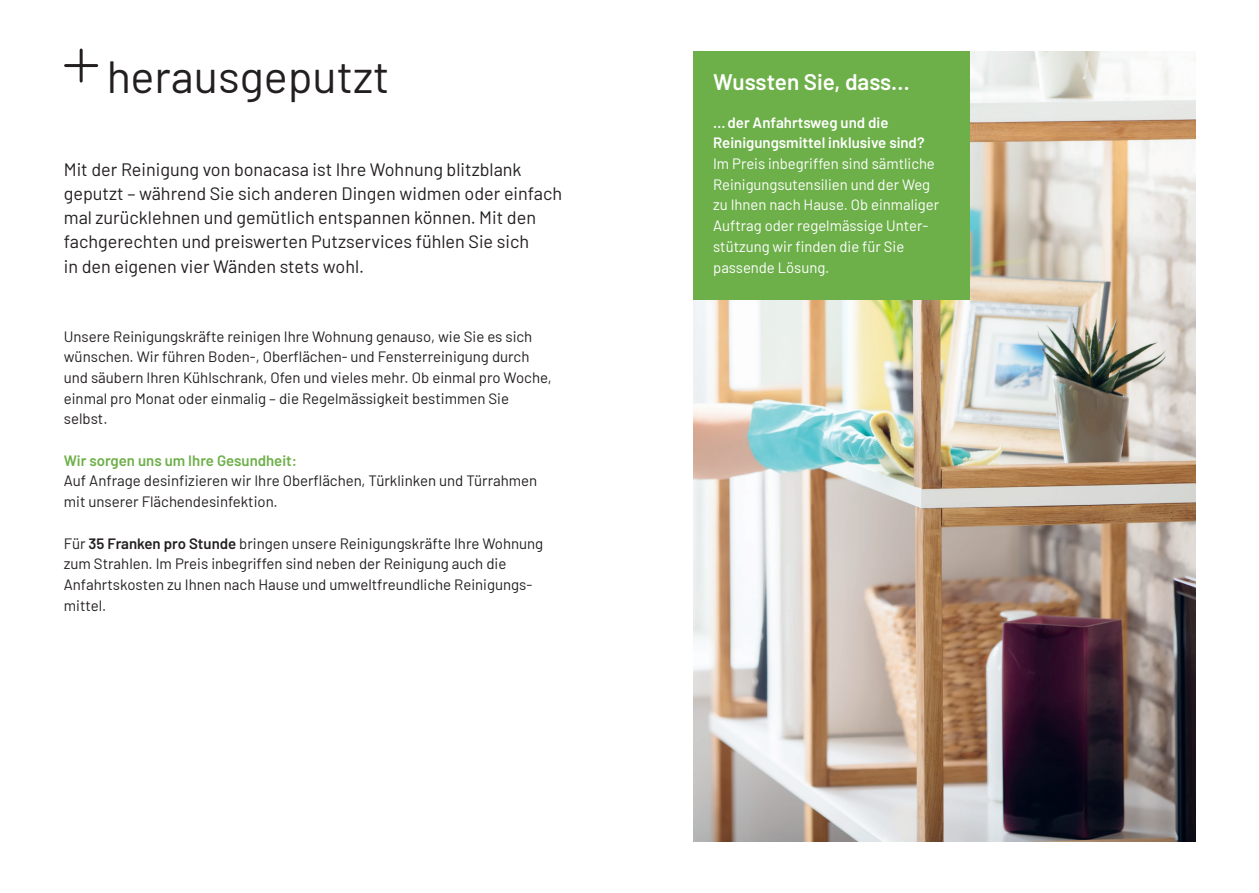
<style>
.page{position:relative;width:1259px;height:893px;background:#fff}
.page>*{position:absolute;margin:0;border:0;box-sizing:border-box;transform-origin:0 0}
.t1{font:45px "Barlow";color:#231f20}
.t2{font:600 22.5px "Barlow";color:#fff}
.t3{font:18px/24.2px "Barlow";color:#231f20}
.t4{font:15px/20.7px "Barlow";color:#231f20}
.t5{font:15px/20.7px "Barlow";color:#fff}
.t6{font:600 15px/20.7px "Barlow";color:#fff}
.t7{font:600 15px "Barlow";color:#6daf49}
.s1{font-weight:600}
</style>
<div class="page">
<img style="left:693px;top:52px;width:502px;height:790px">
<div style="left:693px;top:52px;width:276px;height:248px;background:#6daf49"></div>
<hr style="left:80px;top:50px;width:3px;height:31px;background:#231f20">
<hr style="left:66px;top:64px;width:31px;height:3px;background:#231f20">
<h1 class="t1" style="left:107px;top:44px;width:284px">herausgeputzt</h1>
<h2 class="t2" style="left:713px;top:65px;width:198px">Wussten Sie, dass…</h2>
<p class="t6" style="left:713px;top:111px;width:213px">…der Anfahrtsweg und die<br>Reinigungsmittel inklusive sind?</p>
<p class="t5" style="left:713px;top:152px;width:227px">Im Preis inbegriffen sind sämtliche<br>Reinigungsutensilien und der Weg zu Ihnen nach Hause. Ob einmaliger<br>Auftrag oder regelmässige Unter&shy;stützung wir finden die für Sie passende Lösung.</p>
<p class="t3" style="left:64px;top:156px;width:500px">Mit der Reinigung von bonacasa ist Ihre Wohnung blitzblank geputzt – während Sie sich anderen Dingen widmen oder einfach mal zurücklehnen und gemütlich entspannen können. Mit den fachgerechten und preiswerten Putzservices fühlen Sie sich<br>in den eigenen vier Wänden stets wohl.</p>
<p class="t4" style="left:64px;top:325px;width:489px">Unsere Reinigungskräfte reinigen Ihre Wohnung genauso, wie Sie es sich wünschen. Wir führen Boden-, Oberflächen- und Fensterreinigung durch und säubern Ihren Kühlschrank, Ofen und vieles mehr. Ob einmal pro Woche, einmal pro Monat oder einmalig – die Regelmässigkeit bestimmen Sie selbst.</p>
<p class="t7" style="left:64px;top:449px;width:235px">Wir sorgen uns um Ihre Gesundheit:</p>
<p class="t4" style="left:64px;top:470px;width:475px">Auf Anfrage desinfizieren wir Ihre Oberflächen, Türklinken und Türrahmen mit unserer Flächendesinfektion.</p>
<p class="t4" style="left:64px;top:532px;width:481px">Für <span class="s1">35 Franken pro Stunde</span> bringen unsere Reinigungskräfte Ihre Wohnung zum Strahlen. Im Preis inbegriffen sind neben der Reinigung auch die Anfahrtskosten zu Ihnen nach Hause und umweltfreundliche Reinigungs&shy;mittel.</p>
</div>
